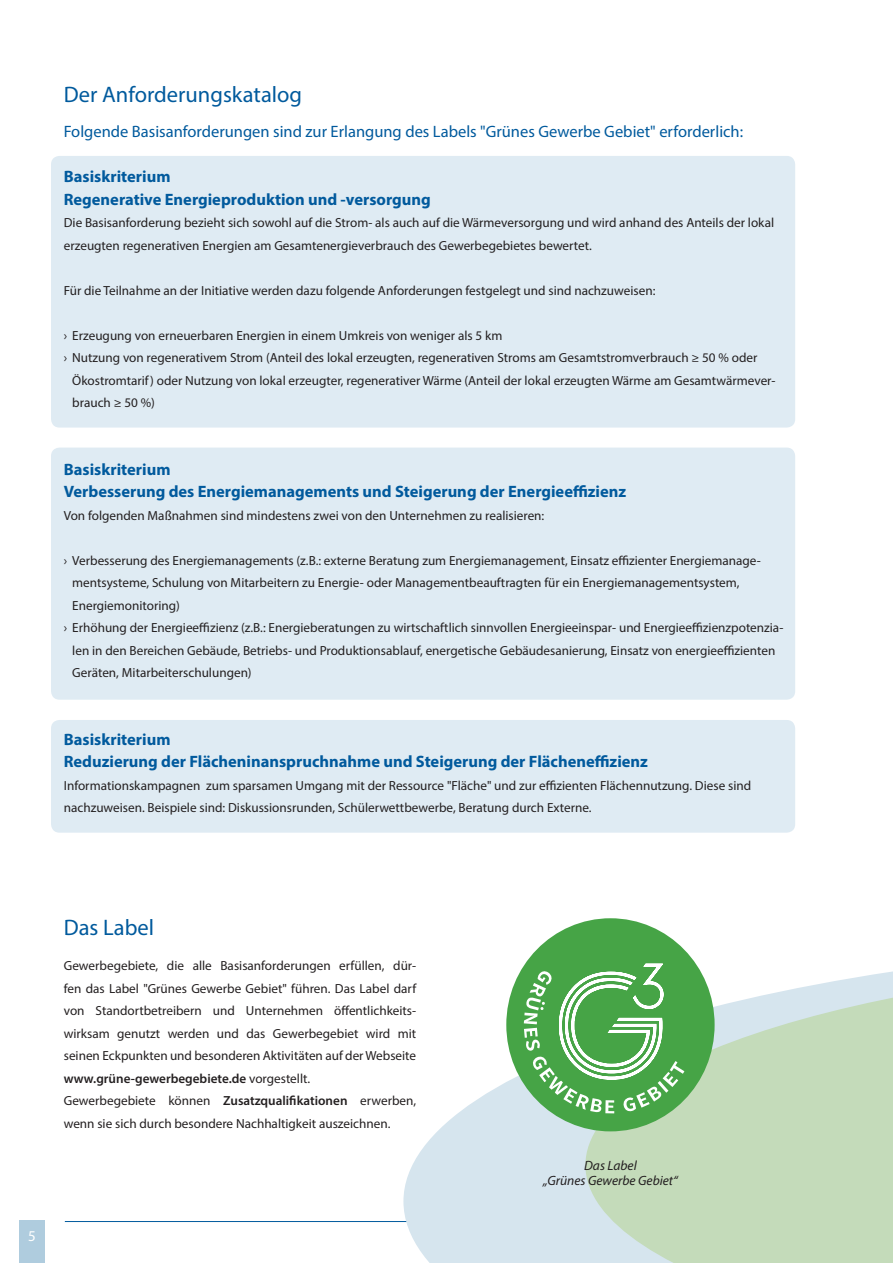
<style>
.page{position:relative;width:893px;height:1263px;background:#fff}
.page>*{position:absolute;margin:0;border:0;box-sizing:border-box;transform-origin:0 0}
.t1{font:22.5px "Myriad Pro";color:#015a9d}
.t2{font:700 16.5px/22.5px "Myriad Pro";color:#015a9d}
.t3{font:16.5px "Myriad Pro";color:#015a9d}
.t4{font:15px "Myriad Pro";color:#fff}
.t5{font:italic 13.5px/15px "Myriad Pro";color:#231f20;text-align:center}
.t6{font:13.2px/22.5px "Myriad Pro";color:#231f20}
.s1{font-weight:600}
</style>
<div class="page">
<hr style="left:65px;top:1221px;width:722px;height:1px;background:#015a9d">
<div style="left:19px;top:1220px;width:26px;height:43px;background:#afccde"></div>
<svg style="left:403px;top:944px;width:277px;height:319px;fill:#d6e5ee"></svg>
<svg style="left:585px;top:971px;width:308px;height:292px;background:#c8ddc3"></svg>
<div style="left:51px;top:156px;width:744px;height:272px;background:#dfebf3;border-radius:9px"></div>
<div style="left:51px;top:720px;width:744px;height:113px;background:#dfebf3;border-radius:9px"></div>
<div style="left:51px;top:448px;width:744px;height:252px;background:#dfebf3;border-radius:9px"></div>
<div style="left:506px;top:918px;width:209px;height:213px;background:#46a446;border-radius:50%"></div>
<svg style="left:524px;top:964px;width:160px;height:149px"></svg>
<h1 class="t1" style="left:64px;top:80px;width:240px">Der Anforderungskatalog</h1>
<p class="t3" style="left:64px;top:121px;width:681px">Folgende Basisanforderungen sind zur Erlangung des Labels "Grünes Gewerbe Gebiet" erforderlich:</p>
<p class="t2" style="left:64px;top:165px;width:368px">Basiskriterium<br>Regenerative Energieproduktion und -versorgung</p>
<p class="t6" style="left:64px;top:211px;width:712px">Die Basisanforderung bezieht sich sowohl auf die Strom- als auch auf die Wärmeversorgung und wird anhand des Anteils der lokal erzeugten regenerativen Energien am Gesamtenergieverbrauch des Gewerbegebietes bewertet.</p>
<p class="t6" style="left:64px;top:279px;width:593px">Für die Teilnahme an der Initiative werden dazu folgende Anforderungen festgelegt und sind nachzuweisen:</p>
<p class="t6" style="left:64px;top:324px;width:440px">› Erzeugung von erneuerbaren Energien in einem Umkreis von weniger als 5 km</p>
<p class="t6" style="left:64px;top:346px;width:695px">› Nutzung von regenerativem Strom (Anteil des lokal erzeugten, regenerativen Stroms am Gesamtstromverbrauch ≥ 50 % oder</p>
<p class="t6" style="left:72px;top:369px;width:705px">Ökostromtarif) oder Nutzung von lokal erzeugter, regenerativer Wärme (Anteil der lokal erzeugten Wärme am Gesamtwärmever-</p>
<p class="t6" style="left:72px;top:391px;width:84px">brauch ≥ 50 %)</p>
<p class="t2" style="left:64px;top:457px;width:564px">Basiskriterium<br>Verbesserung des Energiemanagements und Steigerung der Energieeffizienz</p>
<p class="t6" style="left:64px;top:504px;width:482px">Von folgenden Maßnahmen sind mindestens zwei von den Unternehmen zu realisieren:</p>
<p class="t6" style="left:64px;top:549px;width:699px">› Verbesserung des Energiemanagements (z.B.: externe Beratung zum Energiemanagement, Einsatz effizienter Energiemanage-</p>
<p class="t6" style="left:72px;top:571px;width:669px">mentsysteme, Schulung von Mitarbeitern zu Energie- oder Managementbeauftragten für ein Energiemanagementsystem,</p>
<p class="t6" style="left:72px;top:594px;width:109px">Energiemonitoring)</p>
<p class="t6" style="left:64px;top:616px;width:721px">› Erhöhung der Energieeffizienz (z.B.: Energieberatungen zu wirtschaftlich sinnvollen Energieeinspar- und Energieeffizienzpotenzia-</p>
<p class="t6" style="left:72px;top:639px;width:704px">len in den Bereichen Gebäude, Betriebs- und Produktionsablauf, energetische Gebäudesanierung, Einsatz von energieeffizienten</p>
<p class="t6" style="left:72px;top:661px;width:181px">Geräten, Mitarbeiterschulungen)</p>
<p class="t2" style="left:64px;top:727px;width:586px">Basiskriterium<br>Reduzierung der Flächeninanspruchnahme und Steigerung der Flächeneffizienz</p>
<p class="t6" style="left:64px;top:774px;width:689px">Informationskampagnen zum sparsamen Umgang mit der Ressource "Fläche" und zur effizienten Flächennutzung. Diese sind nachzuweisen. Beispiele sind: Diskussionsrunden, Schülerwettbewerbe, Beratung durch Externe.</p>
<h1 class="t1" style="left:64px;top:913px;width:92px">Das Label</h1>
<p class="t6" style="left:64px;top:954px;width:354px">Gewerbegebiete, die alle Basisanforderungen erfüllen, dür&shy;fen das Label "Grünes Gewerbe Gebiet" führen. Das Label darf von Standortbetreibern und Unternehmen öffentlichkeits&shy;wirksam genutzt werden und das Gewerbegebiet wird mit seinen Eckpunkten und besonderen Aktivitäten auf der Webseite <span class="s1">www.grüne-gewerbegebiete.de</span> vorgestellt.<br>Gewerbegebiete können <span class="s1">Zusatzqualifikationen</span> erwerben, wenn sie sich durch besondere Nachhaltigkeit auszeichnen.</p>
<p class="t4" style="left:28px;top:1226px;width:9px">5</p>
<p class="t5" style="left:543px;top:1157px;width:136px">Das Label<br>„Grünes Gewerbe Gebiet“</p>
</div>
